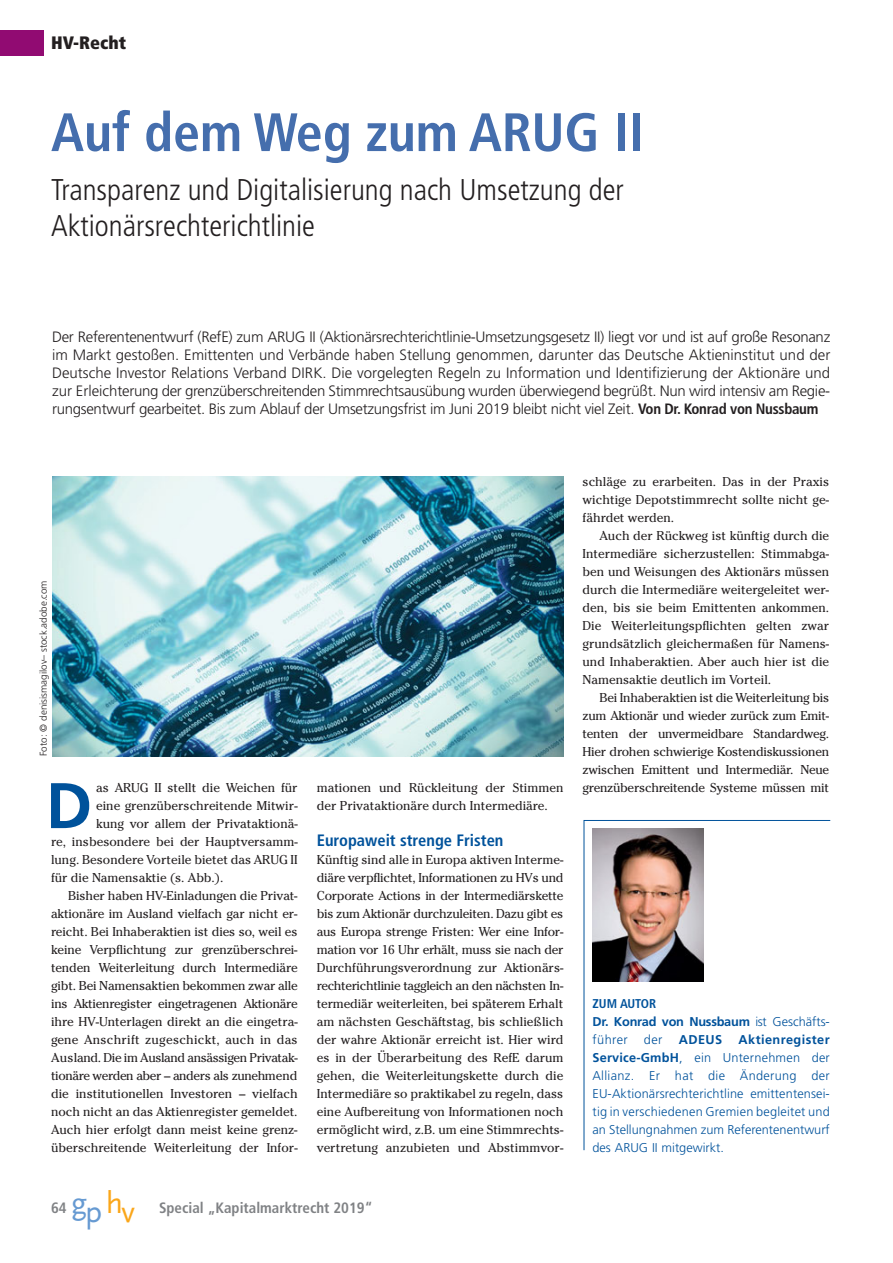
<style>
.page{position:relative;width:893px;height:1263px;background:#fff}
.page>*{position:absolute;margin:0;border:0;box-sizing:border-box;transform-origin:0 0}
.t1{font:700 64.35px "Frutiger LT";color:#00529b}
.t2{font:700 condensed 54px "Frutiger LT";color:#456ead}
.t3{font:31.5px "Scala Sans";color:#faa61a}
.t4{font:300 condensed 30px/36px "Frutiger LT";color:#231f20}
.t5{font:900 condensed 18px "Frutiger LT";color:#231f20}
.t6{font:700 condensed 16.5px "Frutiger LT";color:#00529b}
.t7{font:300 15px/18px "Frutiger LT";letter-spacing:-.02em;color:#231f20;text-align:justify}
.t8{font:700 condensed 15px "Frutiger LT";color:#808285}
.t9{font:12.75px/18px "Cheltenham";color:#231f20;text-align:justify}
.t10{font:300 12.75px/18px "Frutiger LT";color:#00529b;text-align:justify}
.t11{font:12.75px "Cheltenham";letter-spacing:-.03em;color:#231f20}
.t12{font:700 12.75px/18px "Frutiger LT";letter-spacing:-.02em;color:#00529b}
.t13{font:12.75px "Cheltenham";letter-spacing:-.02em;color:#231f20}
.t14{font:12.75px "Cheltenham";letter-spacing:.02em;color:#231f20}
.t15{font:300 9.9px "Frutiger LT";color:#231f20}
.s1{font-weight:700;font-stretch:condensed}
.s2{color:#669ad2}
.s3{font-family:"Scala Sans";font-weight:400;font-stretch:normal;font-size:31.5px;color:#669ad2}
.s4{font-stretch:condensed}
.s5{font-weight:300}
.s6{font-weight:700}
</style>
<div class="page">
<svg style="left:583px;top:820px;width:248px;height:331px"></svg>
<img style="left:592px;top:828px;width:111px;height:154px">
<img style="left:52px;top:476px;width:511px;height:280px">
<div style="left:0;top:30px;width:44px;height:25px;background:#910b72"></div>
<h3 class="t5" style="left:51px;top:36px;width:77px">HV-Recht</h3>
<h2 class="t2" style="left:51px;top:111px;width:594px">Auf dem Weg zum ARUG II</h2>
<h3 class="t4" style="left:51px;top:174px;width:574px">Transparenz und Digitalisierung nach Umsetzung der<br>Aktionärsrechterichtlinie</h3>
<p class="t7" style="left:52px;top:329px;width:780px">Der Referentenentwurf (RefE) zum ARUG II (Aktionärsrechterichtlinie-Umsetzungsgesetz II) liegt vor und ist auf große Resonanz im Markt gestoßen. Emittenten und Verbände haben Stellung genommen, darunter das Deutsche Aktieninstitut und der Deutsche Investor Relations Verband DIRK. Die vorgelegten Regeln zu Information und Identifizierung der Aktionäre und zur Erleichterung der grenzüberschreitenden Stimmrechtsausübung wurden überwiegend begrüßt. Nun wird intensiv am Regie&shy;rungsentwurf gearbeitet. Bis zum Ablauf der Umsetzungsfrist im Juni 2019 bleibt nicht viel Zeit. <span class="s1">Von Dr. Konrad von Nussbaum</span></p>
<p class="t15" style="left:39px;top:756px;width:177px;rotate:-90deg">Foto: © denisismagilov– stock.adobe.com</p>
<h1 class="t1" style="left:46px;top:780px;width:48px">D</h1>
<p class="t9" style="left:96px;top:780px;width:203px">as ARUG II stellt die Weichen für</p>
<p class="t9" style="left:96px;top:798px;width:203px">eine grenzüberschreitende Mitwir-</p>
<p class="t9" style="left:96px;top:816px;width:203px">kung vor allem der Privataktionä-</p>
<p class="t9" style="left:51px;top:834px;width:248px">re, insbesondere bei der Hauptversamm-</p>
<p class="t9" style="left:51px;top:852px;width:248px">lung. Besondere Vorteile bietet das ARUG II</p>
<p class="t9" style="left:51px;top:870px;width:174px">für die Namensaktie (s. Abb.).</p>
<p class="t9" style="left:68px;top:888px;width:231px">Bisher haben HV-Einladungen die Privat-</p>
<p class="t9" style="left:51px;top:906px;width:248px">aktionäre im Ausland vielfach gar nicht er-</p>
<p class="t9" style="left:51px;top:924px;width:248px">reicht. Bei Inhaberaktien ist dies so, weil es</p>
<p class="t9" style="left:51px;top:942px;width:248px">keine Verpflichtung zur grenzüberschrei-</p>
<p class="t9" style="left:51px;top:960px;width:248px">tenden Weiterleitung durch Intermediäre</p>
<p class="t9" style="left:51px;top:978px;width:248px">gibt. Bei Namensaktien bekommen zwar alle</p>
<p class="t13" style="left:51px;top:999px;width:248px">ins Aktienregister eingetragenen Aktionäre</p>
<p class="t9" style="left:51px;top:1014px;width:248px">ihre HV-Unterlagen direkt an die eingetra-</p>
<p class="t14" style="left:51px;top:1035px;width:248px">gene Anschrift zugeschickt, auch in das</p>
<p class="t11" style="left:51px;top:1053px;width:248px">Ausland. Die im Ausland ansässigen Privatak-</p>
<p class="t11" style="left:51px;top:1071px;width:248px">tionäre werden aber – anders als zunehmend</p>
<p class="t9" style="left:51px;top:1086px;width:248px">die institutionellen Investoren – vielfach</p>
<p class="t9" style="left:51px;top:1104px;width:248px">noch nicht an das Aktienregister gemeldet.</p>
<p class="t9" style="left:51px;top:1122px;width:248px">Auch hier erfolgt dann meist keine grenz-</p>
<p class="t9" style="left:51px;top:1140px;width:248px">überschreitende Weiterleitung der Infor-</p>
<p class="t9" style="left:317px;top:780px;width:248px">mationen und Rückleitung der Stimmen der Privataktionäre durch Intermediäre.</p>
<p class="t6" style="left:317px;top:834px;width:188px">Europaweit strenge Fristen</p>
<p class="t9" style="left:317px;top:852px;width:248px">Künftig sind alle in Europa aktiven Interme&shy;diäre verpflichtet, Informationen zu HVs und Corporate Actions in der Intermediärskette bis zum Aktionär durchzuleiten. Dazu gibt es aus Europa strenge Fristen: Wer eine Infor&shy;mation vor 16 Uhr erhält, muss sie nach der Durchführungsverordnung zur Aktionärs&shy;rechterichtlinie taggleich an den nächsten In&shy;termediär weiterleiten, bei späterem Erhalt am nächsten Geschäftstag, bis schließlich der wahre Aktionär erreicht ist. Hier wird es in der Überarbeitung des RefE darum gehen, die Weiterleitungskette durch die Intermediäre so praktikabel zu regeln, dass eine Aufbereitung von Informationen noch ermöglicht wird, z.B. um eine Stimmrechts&shy;vertretung anzubieten und Abstimmvor-</p>
<h3 class="t3" style="left:85px;top:1195px;width:52px"><span class="s2">p</span> hv</h3>
<p class="t8" style="left:51px;top:1202px;width:37px">64 <span class="s3">g</span></p>
<p class="t8" style="left:159px;top:1202px;width:215px">Special „Kapitalmarktrecht 2019“</p>
<p class="t9" style="left:583px;top:474px;width:248px">schläge zu erarbeiten. Das in der Praxis wichtige Depotstimmrecht sollte nicht ge&shy;fährdet werden.</p>
<p class="t9" style="left:583px;top:528px;width:248px;text-indent:17px">Auch der Rückweg ist künftig durch die Intermediäre sicherzustellen: Stimmabga&shy;ben und Weisungen des Aktionärs müssen durch die Intermediäre weitergeleitet wer&shy;den, bis sie beim Emittenten ankommen.<br>Die Weiterleitungspflichten gelten zwar grundsätzlich gleichermaßen für Namens&shy;und Inhaberaktien. Aber auch hier ist die Namensaktie deutlich im Vorteil.</p>
<p class="t9" style="left:583px;top:690px;width:248px;text-indent:17px">Bei Inhaberaktien ist die Weiterleitung bis zum Aktionär und wieder zurück zum Emit&shy;tenten der unvermeidbare Standardweg.<br>Hier drohen schwierige Kostendiskussionen zwischen Emittent und Intermediär. Neue grenzüberschreitende Systeme müssen mit</p>
<p class="t12" style="left:592px;top:996px;width:239px"><span class="s4">ZUM AUTOR<br></span>Dr. Konrad von Nussbaum <span class="s5">ist Geschäfts&shy;führer</span></p>
<p class="t10" style="left:592px;top:1032px;width:239px;text-indent:146px"><span class="s6">Aktienregister Service-GmbH</span>, ein Unternehmen der Allianz. Er hat die Änderung der EU-Aktionärsrechterichtline emittentensei&shy;tig in verschiedenen Gremien begleitet und an Stellungnahmen zum Referentenentwurf des ARUG II mitgewirkt.</p>
<p class="t10" style="left:644px;top:1032px;width:20px">der</p>
<p class="t12" style="left:679px;top:1032px;width:45px">ADEUS</p>
</div>
